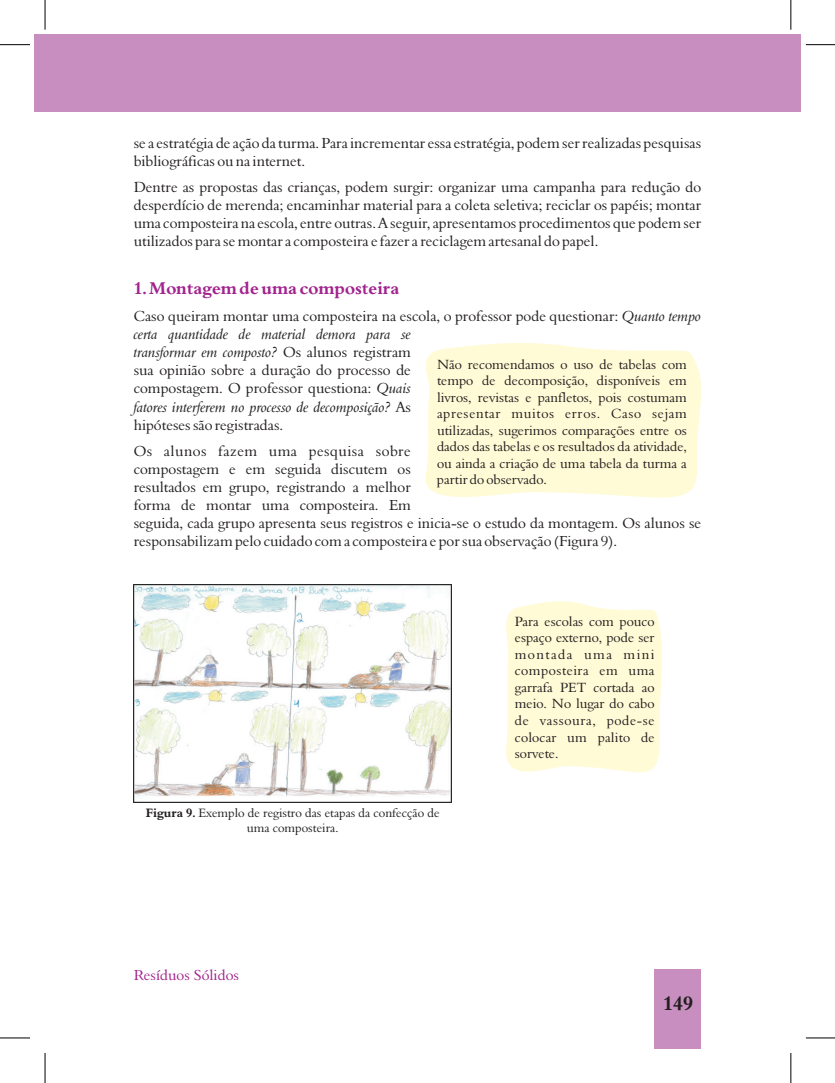
<style>
.page{position:relative;width:835px;height:1083px;background:#fff}
.page>*{position:absolute;margin:0;border:0;box-sizing:border-box;transform-origin:0 0}
.t1{font:20px "Aldine 401 BT Roman A,Bold";color:#231f20}
.t2{font:17.5px "Aldine 401 BT Roman A,Bold";color:#a2238e}
.t3{font:15px/18px "Aldine 401 BT Roman A";color:#231f20}
.t4{font:15px/18px "Aldine 401 BT Roman A,Italic";color:#231f20}
.t5{font:15px/26.1px "Aldine 401 BT Roman A";letter-spacing:.03em;color:#231f20}
.t6{font:15px "Aldine 401 BT Roman A";color:#a2238e}
.t7{font:13.75px/16.5px "Aldine 401 BT Roman A";color:#231f20;text-align:justify}
.t8{font:12.5px/15px "Aldine 401 BT Roman A";color:#231f20;text-align:center}
.s1{font-family:"Aldine 401 BT Roman A,Italic"}
.s2{font-family:"Aldine 401 BT Roman A"}
.s3{font-family:"Aldine 401 BT Roman A,Bold"}
</style>
<div class="page">
<div style="left:34px;top:34px;width:766px;height:78px;background:#c78ebf"></div>
<div style="left:654px;top:968px;width:47px;height:80px;background:#c78ebf"></div>
<svg style="left:425px;top:343px;width:277px;height:155px;background:#fffbd9"></svg>
<svg style="left:506px;top:601px;width:156px;height:172px;background:#fffbd9"></svg>
<img style="left:134px;top:584px;width:317px;height:218px">
<hr style="left:0;top:1037px;width:30px;height:1px;background:#000">
<hr style="left:45px;top:1052px;width:1px;height:30px;background:#000">
<hr style="left:0;top:44px;width:30px;height:1px;background:#000">
<hr style="left:45px;top:0;width:1px;height:30px;background:#000">
<svg style="left:805px;top:44px;width:29px;height:1px"></svg>
<hr style="left:790px;top:0;width:1px;height:30px;background:#000">
<svg style="left:805px;top:1037px;width:29px;height:1px"></svg>
<hr style="left:790px;top:1052px;width:1px;height:30px;background:#000">
<p class="t3" style="left:134px;top:135px;width:568px">se a estratégia de ação da turma. Para incrementar essa estratégia, podem ser realizadas pesquisas bibliográficas ou na internet.</p>
<p class="t3" style="left:134px;top:179px;width:568px;text-align:justify">Dentre as propostas das crianças, podem surgir: organizar uma campanha para redução do desperdício de merenda; encaminhar material para a coleta seletiva; reciclar os papéis; montar uma composteira na escola, entre outras. A seguir, apresentamos procedimentos que podem ser utilizados para se montar a composteira e fazer a reciclagem artesanal do papel.</p>
<p class="t2" style="left:134px;top:281px;width:267px">1. Montagem de uma composteira</p>
<p class="t3" style="left:134px;top:308px;width:568px">Caso queiram montar uma composteira na escola, o professor pode questionar: <span class="s1">Quanto tempo</span></p>
<p class="t4" style="left:134px;top:326px;width:278px">certa quantidade de material demora para se transformar em composto? <span class="s2">Os alunos registram</span></p>
<p class="t3" style="left:134px;top:362px;width:278px">sua opinião sobre a duração do processo de compostagem. O professor questiona: <span class="s1">Quais</span></p>
<p class="t4" style="left:134px;top:398px;width:278px">fatores interferem no processo de decomposição? <span class="s2">As</span></p>
<p class="t5" style="left:134px;top:412px;width:278px">hipóteses são registradas.<br>Os alunos fazem uma pesquisa sobre</p>
<p class="t3" style="left:134px;top:460px;width:568px">compostagem e em seguida discutem os<br>resultados em grupo, registrando a melhor<br>forma de montar uma composteira. Em<br>seguida, cada grupo apresenta seus registros e inicia-se o estudo da montagem. Os alunos se responsabilizam pelo cuidado com a composteira e por sua observação (Figura 9).</p>
<p class="t7" style="left:437px;top:357px;width:251px">Não recomendamos o uso de tabelas com tempo de decomposição, disponíveis em livros, revistas e panfletos, pois costumam apresentar muitos erros. Caso sejam utilizadas, sugerimos comparações entre os dados das tabelas e os resultados da atividade, ou ainda a criação de uma tabela da turma a partir do observado.</p>
<p class="t8" style="left:146px;top:805px;width:295px"><span class="s3">Figura 9.</span> Exemplo de registro das etapas da confecção de uma composteira.</p>
<p class="t6" style="left:134px;top:968px;width:107px">Resíduos Sólidos</p>
<p class="t7" style="left:514px;top:614px;width:141px">Para escolas com pouco espaço externo, pode ser montada uma mini composteira em uma garrafa PET cortada ao meio. No lugar do cabo de vassoura, pode-se colocar um palito de sorvete.</p>
<h1 class="t1" style="left:663px;top:994px;width:31px">149</h1>
</div>
